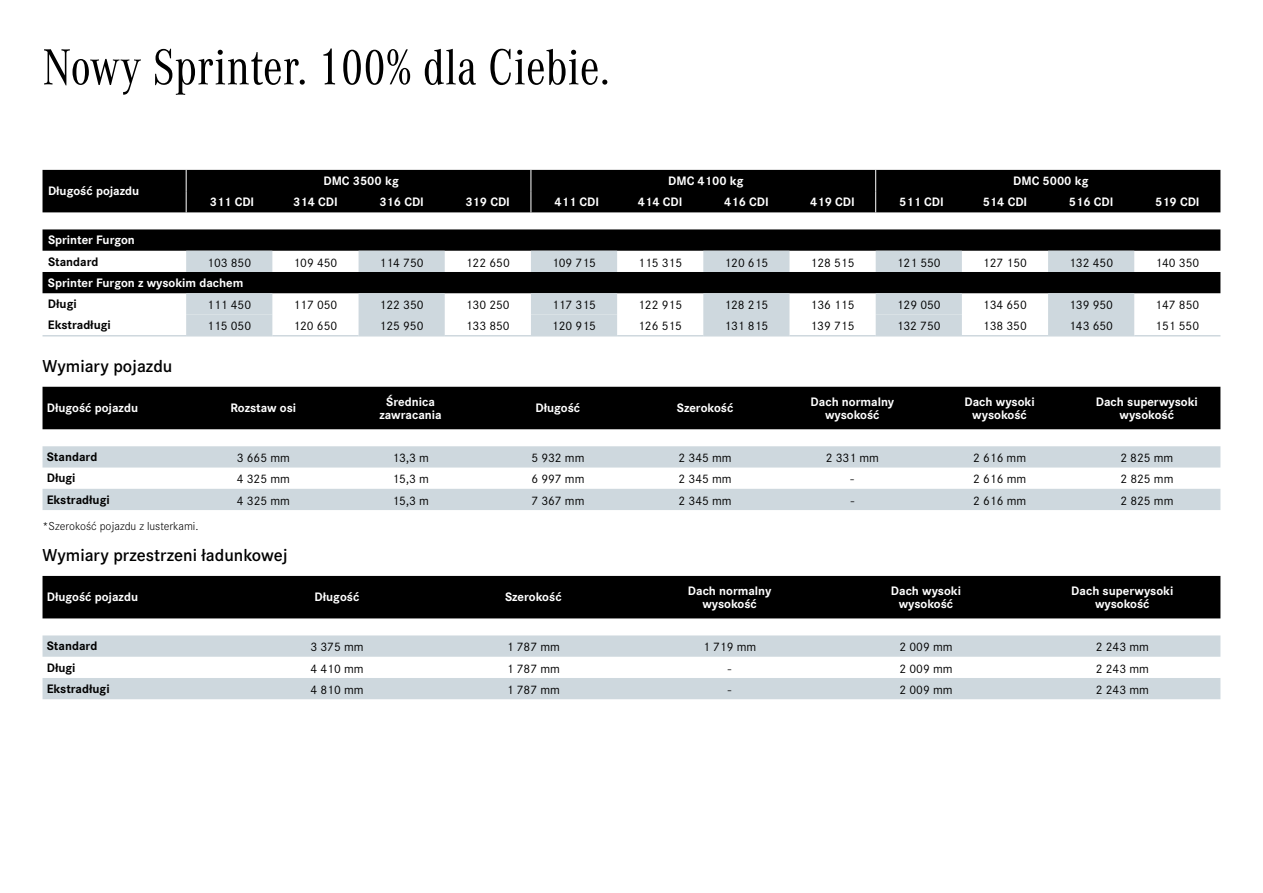
<style>
.page{position:relative;width:1263px;height:893px;background:#fff}
.page>*{position:absolute;margin:0;border:0;box-sizing:border-box;transform-origin:0 0}
.t1{font:52.5px "Corporate A Con";color:#000}
.t2{font:600 18px "Corporate S";color:#000}
.t3{font:12.75px "Corporate S";color:#000}
.t4{font:700 12.75px/13.5px "Corporate S";color:#fff;text-align:center}
.t5{font:700 12.75px "Corporate S";color:#000}
.t6{font:300 12px "Corporate S";color:#000}
</style>
<div class="page">
<div style="left:43px;top:387px;width:1177px;height:42px;background:#000"></div>
<svg style="left:43px;top:446px;width:1177px;height:64px;fill:#ced8de"></svg>
<div style="left:43px;top:576px;width:1177px;height:42px;background:#000"></div>
<svg style="left:43px;top:635px;width:1177px;height:64px;fill:#ced8de"></svg>
<svg style="left:43px;top:229px;width:1177px;height:64px;background:#292929"></svg>
<svg style="left:186px;top:251px;width:948px;height:84px"></svg>
<svg style="left:186px;top:314px;width:776px;height:21px"></svg>
<hr style="left:43px;top:335px;width:143px;height:1px;background:#ced8de">
<hr style="left:186px;top:335px;width:86px;height:1px;background:#ced8de">
<hr style="left:272px;top:335px;width:87px;height:1px;background:#ced8de">
<hr style="left:359px;top:335px;width:86px;height:1px;background:#ced8de">
<hr style="left:445px;top:335px;width:86px;height:1px;background:#ced8de">
<hr style="left:531px;top:335px;width:86px;height:1px;background:#ced8de">
<hr style="left:617px;top:335px;width:86px;height:1px;background:#ced8de">
<hr style="left:703px;top:335px;width:86px;height:1px;background:#ced8de">
<hr style="left:789px;top:335px;width:87px;height:1px;background:#ced8de">
<hr style="left:876px;top:335px;width:86px;height:1px;background:#ced8de">
<hr style="left:962px;top:335px;width:86px;height:1px;background:#ced8de">
<hr style="left:1048px;top:335px;width:86px;height:1px;background:#ced8de">
<hr style="left:1134px;top:335px;width:86px;height:1px;background:#ced8de">
<div style="left:43px;top:170px;width:1177px;height:42px;background:#000"></div>
<svg style="left:530px;top:170px;width:1px;height:42px"></svg>
<svg style="left:186px;top:170px;width:1px;height:42px"></svg>
<svg style="left:875px;top:170px;width:1px;height:42px"></svg>
<h1 class="t1" style="left:43px;top:31px;width:569px">Nowy Sprinter. 100% dla Ciebie.</h1>
<p class="t4" style="left:48px;top:184px;width:93px">Długość pojazdu</p>
<p class="t4" style="left:323px;top:173px;width:77px">DMC 3500 kg</p>
<p class="t4" style="left:668px;top:173px;width:77px">DMC 4100 kg</p>
<p class="t4" style="left:1013px;top:173px;width:77px">DMC 5000 kg</p>
<p class="t4" style="left:210px;top:195px;width:46px">311 CDI</p>
<p class="t4" style="left:293px;top:195px;width:46px">314 CDI</p>
<p class="t4" style="left:379px;top:195px;width:46px">316 CDI</p>
<p class="t4" style="left:465px;top:195px;width:46px">319 CDI</p>
<p class="t4" style="left:554px;top:195px;width:46px">411 CDI</p>
<p class="t4" style="left:638px;top:195px;width:46px">414 CDI</p>
<p class="t4" style="left:724px;top:195px;width:46px">416 CDI</p>
<p class="t4" style="left:810px;top:195px;width:46px">419 CDI</p>
<p class="t4" style="left:899px;top:195px;width:46px">511 CDI</p>
<p class="t4" style="left:983px;top:195px;width:46px">514 CDI</p>
<p class="t4" style="left:1069px;top:195px;width:46px">516 CDI</p>
<p class="t4" style="left:1155px;top:195px;width:46px">519 CDI</p>
<p class="t4" style="left:48px;top:233px;width:88px">Sprinter Furgon</p>
<p class="t5" style="left:48px;top:253px;width:52px">Standard</p>
<p class="t3" style="left:207px;top:253px;width:45px">103 850</p>
<p class="t3" style="left:293px;top:253px;width:45px">109 450</p>
<p class="t3" style="left:380px;top:253px;width:45px">114 750</p>
<p class="t3" style="left:466px;top:253px;width:45px">122 650</p>
<p class="t3" style="left:552px;top:253px;width:45px">109 715</p>
<p class="t3" style="left:638px;top:253px;width:45px">115 315</p>
<p class="t3" style="left:724px;top:253px;width:45px">120 615</p>
<p class="t3" style="left:811px;top:253px;width:45px">128 515</p>
<p class="t3" style="left:897px;top:253px;width:45px">121 550</p>
<p class="t3" style="left:983px;top:253px;width:45px">127 150</p>
<p class="t3" style="left:1069px;top:253px;width:45px">132 450</p>
<p class="t3" style="left:1155px;top:253px;width:45px">140 350</p>
<p class="t4" style="left:48px;top:275px;width:197px">Sprinter Furgon z wysokim dachem</p>
<p class="t5" style="left:48px;top:295px;width:30px">Długi</p>
<p class="t3" style="left:207px;top:296px;width:45px">111 450</p>
<p class="t3" style="left:293px;top:296px;width:45px">117 050</p>
<p class="t3" style="left:380px;top:296px;width:45px">122 350</p>
<p class="t3" style="left:466px;top:296px;width:45px">130 250</p>
<p class="t3" style="left:552px;top:296px;width:45px">117 315</p>
<p class="t3" style="left:638px;top:296px;width:45px">122 915</p>
<p class="t3" style="left:724px;top:296px;width:45px">128 215</p>
<p class="t3" style="left:810px;top:296px;width:45px">136 115</p>
<p class="t3" style="left:897px;top:296px;width:45px">129 050</p>
<p class="t3" style="left:983px;top:296px;width:45px">134 650</p>
<p class="t3" style="left:1069px;top:296px;width:45px">139 950</p>
<p class="t3" style="left:1155px;top:296px;width:45px">147 850</p>
<p class="t5" style="left:48px;top:316px;width:64px">Ekstradługi</p>
<p class="t3" style="left:207px;top:316px;width:45px">115 050</p>
<p class="t3" style="left:293px;top:316px;width:45px">120 650</p>
<p class="t3" style="left:380px;top:316px;width:45px">125 950</p>
<p class="t3" style="left:466px;top:316px;width:45px">133 850</p>
<p class="t3" style="left:552px;top:316px;width:45px">120 915</p>
<p class="t3" style="left:638px;top:316px;width:45px">126 515</p>
<p class="t3" style="left:724px;top:316px;width:45px">131 815</p>
<p class="t3" style="left:810px;top:316px;width:45px">139 715</p>
<p class="t3" style="left:897px;top:316px;width:45px">132 750</p>
<p class="t3" style="left:983px;top:316px;width:45px">138 350</p>
<p class="t3" style="left:1069px;top:316px;width:45px">143 650</p>
<p class="t3" style="left:1155px;top:316px;width:45px">151 550</p>
<h2 class="t2" style="left:43px;top:355px;width:131px">Wymiary pojazdu</h2>
<p class="t4" style="left:47px;top:401px;width:93px">Długość pojazdu</p>
<p class="t4" style="left:230px;top:401px;width:67px">Rozstaw osi</p>
<p class="t4" style="left:379px;top:394px;width:64px">Średnica zawracania</p>
<p class="t4" style="left:535px;top:401px;width:46px">Długość</p>
<p class="t4" style="left:677px;top:401px;width:58px">Szerokość</p>
<p class="t4" style="left:811px;top:394px;width:85px">Dach normalny wysokość</p>
<p class="t4" style="left:964px;top:394px;width:72px">Dach wysoki wysokość</p>
<p class="t4" style="left:1096px;top:394px;width:104px">Dach superwysoki wysokość</p>
<p class="t5" style="left:47px;top:448px;width:52px">Standard</p>
<p class="t3" style="left:237px;top:449px;width:55px">3 665 mm</p>
<p class="t3" style="left:392px;top:449px;width:38px">13,3 m</p>
<p class="t3" style="left:531px;top:449px;width:55px">5 932 mm</p>
<p class="t3" style="left:679px;top:449px;width:55px">2 345 mm</p>
<p class="t3" style="left:826px;top:449px;width:55px">2 331 mm</p>
<p class="t3" style="left:973px;top:449px;width:55px">2 616 mm</p>
<p class="t3" style="left:1120px;top:449px;width:55px">2 825 mm</p>
<p class="t5" style="left:47px;top:469px;width:30px">Długi</p>
<p class="t3" style="left:237px;top:470px;width:55px">4 325 mm</p>
<p class="t3" style="left:392px;top:470px;width:38px">15,3 m</p>
<p class="t3" style="left:531px;top:470px;width:55px">6 997 mm</p>
<p class="t3" style="left:679px;top:470px;width:55px">2 345 mm</p>
<p class="t3" style="left:851px;top:470px;width:5px">-</p>
<p class="t3" style="left:973px;top:470px;width:55px">2 616 mm</p>
<p class="t3" style="left:1120px;top:470px;width:55px">2 825 mm</p>
<p class="t5" style="left:47px;top:491px;width:64px">Ekstradługi</p>
<p class="t3" style="left:237px;top:491px;width:55px">4 325 mm</p>
<p class="t3" style="left:392px;top:491px;width:38px">15,3 m</p>
<p class="t3" style="left:531px;top:491px;width:55px">7 367 mm</p>
<p class="t3" style="left:679px;top:491px;width:55px">2 345 mm</p>
<p class="t3" style="left:851px;top:491px;width:5px">-</p>
<p class="t3" style="left:973px;top:491px;width:55px">2 616 mm</p>
<p class="t3" style="left:1120px;top:491px;width:55px">2 825 mm</p>
<p class="t6" style="left:43px;top:520px;width:158px">*Szerokość pojazdu z lusterkami.</p>
<h2 class="t2" style="left:43px;top:545px;width:246px">Wymiary przestrzeni ładunkowej</h2>
<p class="t4" style="left:47px;top:590px;width:93px">Długość pojazdu</p>
<p class="t4" style="left:315px;top:590px;width:46px">Długość</p>
<p class="t4" style="left:505px;top:590px;width:58px">Szerokość</p>
<p class="t4" style="left:688px;top:583px;width:85px">Dach normalny wysokość</p>
<p class="t4" style="left:891px;top:583px;width:72px">Dach wysoki wysokość</p>
<p class="t4" style="left:1071px;top:583px;width:104px">Dach superwysoki wysokość</p>
<p class="t5" style="left:47px;top:637px;width:52px">Standard</p>
<p class="t3" style="left:310px;top:638px;width:55px">3 375 mm</p>
<p class="t3" style="left:507px;top:638px;width:55px">1 787 mm</p>
<p class="t3" style="left:703px;top:638px;width:55px">1 719 mm</p>
<p class="t3" style="left:899px;top:638px;width:55px">2 009 mm</p>
<p class="t3" style="left:1096px;top:638px;width:55px">2 243 mm</p>
<p class="t5" style="left:47px;top:659px;width:30px">Długi</p>
<p class="t3" style="left:310px;top:659px;width:55px">4 410 mm</p>
<p class="t3" style="left:507px;top:659px;width:55px">1 787 mm</p>
<p class="t3" style="left:728px;top:659px;width:5px">-</p>
<p class="t3" style="left:899px;top:659px;width:55px">2 009 mm</p>
<p class="t3" style="left:1096px;top:659px;width:55px">2 243 mm</p>
<p class="t5" style="left:47px;top:680px;width:64px">Ekstradługi</p>
<p class="t3" style="left:310px;top:680px;width:55px">4 810 mm</p>
<p class="t3" style="left:507px;top:680px;width:55px">1 787 mm</p>
<p class="t3" style="left:728px;top:680px;width:5px">-</p>
<p class="t3" style="left:899px;top:680px;width:55px">2 009 mm</p>
<p class="t3" style="left:1096px;top:680px;width:55px">2 243 mm</p>
</div>
